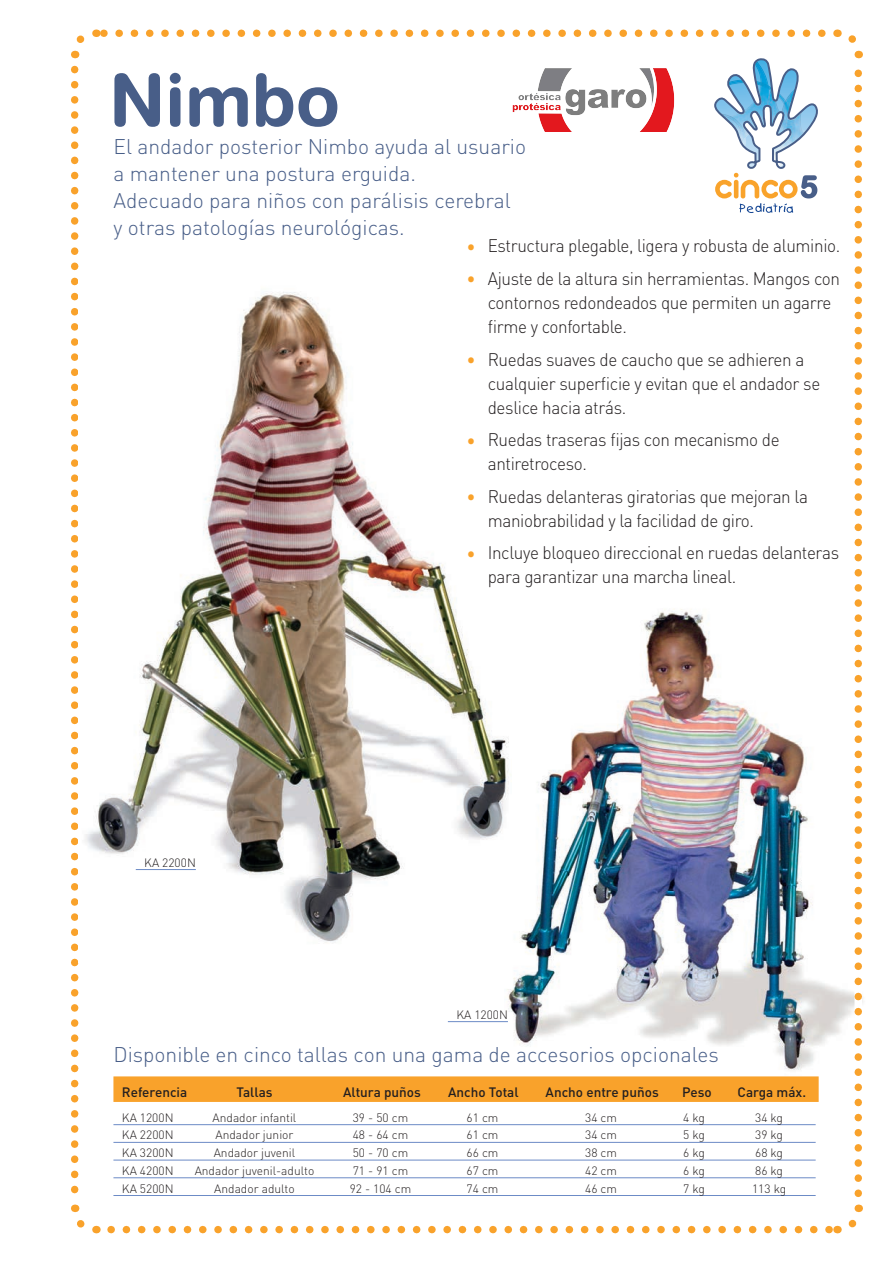
<style>
.page{position:relative;width:894px;height:1264px;background:#fff}
.page>*{position:absolute;margin:0;border:0;box-sizing:border-box;transform-origin:0 0}
.t1{font:700 72px "Helvetica Rounded LT Std";color:#485e88}
.t2{font:300 21px/27px "DIN";color:#485e88}
.t3{font:300 18px/24px "DIN";letter-spacing:-.02em;color:#231f20;scale:.95 1}
.t4{font:500 13.5px "DIN";color:#231f20}
.t5{font:300 12px "DIN";color:#231f20}
.t6{font:3.75px/4.3px "Myriad Pro";color:#231f20}
.s1{font-family:"Helvetica";font-weight:400;font-size:27px;color:#f9a22b}
</style>
<div class="page">
<svg style="left:714px;top:58px;width:104px;height:155px"></svg>
<img style="left:505px;top:609px;width:330px;height:470px">
<hr style="left:113px;top:1124px;width:702px;height:1px;background:#6c8bc6">
<hr style="left:113px;top:1142px;width:702px;height:1px;background:#6c8bc6">
<hr style="left:113px;top:1159px;width:702px;height:1px;background:#6c8bc6">
<hr style="left:113px;top:1177px;width:702px;height:1px;background:#6c8bc6">
<hr style="left:113px;top:1195px;width:702px;height:1px;background:#6c8bc6">
<div style="left:113px;top:1076px;width:705px;height:25px;background:#f9a22b"></div>
<svg style="left:103px;top:29px;width:719px;height:8px"></svg>
<svg style="left:111px;top:1225px;width:718px;height:8px"></svg>
<svg style="left:71px;top:29px;width:26px;height:29px"></svg>
<svg style="left:71px;top:69px;width:26px;height:1165px"></svg>
<svg style="left:837px;top:1204px;width:26px;height:30px"></svg>
<svg style="left:835px;top:29px;width:28px;height:1164px"></svg>
<img style="left:78px;top:276px;width:434px;height:686px">
<hr style="left:136px;top:869px;width:60px;height:1px;background:#6c8bc6">
<hr style="left:448px;top:1021px;width:60px;height:1px;background:#6c8bc6">
<img style="left:512px;top:68px;width:163px;height:63px">
<h1 class="t1" style="left:109px;top:57px;width:232px">Nimbo</h1>
<p class="t2" style="left:113px;top:133px;width:414px">El andador posterior Nimbo ayuda al usuario a mantener una postura erguida.<br>Adecuado para niños con parálisis cerebral<br>y otras patologías neurológicas.</p>
<p class="t3" style="left:466px;top:234px;width:395px"><span class="s1">•</span> Estructura plegable, ligera y robusta de aluminio.</p>
<p class="t3" style="left:488px;top:266px;width:372px;text-indent:-21px"><span class="s1">•</span> Ajuste de la altura sin herramientas. Mangos con contornos redondeados que permiten un agarre firme y confortable.</p>
<p class="t3" style="left:488px;top:347px;width:351px;text-indent:-21px"><span class="s1">•</span> Ruedas suaves de caucho que se adhieren a cualquier superficie y evitan que el andador se deslice hacia atrás.</p>
<p class="t3" style="left:488px;top:427px;width:309px;text-indent:-21px"><span class="s1">•</span> Ruedas traseras fijas con mecanismo de antiretroceso.</p>
<p class="t3" style="left:488px;top:484px;width:339px;text-indent:-21px"><span class="s1">•</span> Ruedas delanteras giratorias que mejoran la maniobrabilidad y la facilidad de giro.</p>
<p class="t3" style="left:488px;top:540px;width:371px;text-indent:-21px"><span class="s1">•</span> Incluye bloqueo direccional en ruedas delanteras para garantizar una marcha lineal.</p>
<p class="t6" style="left:684px;top:247px;width:15px">Carbassa</p>
<p class="t6" style="left:823px;top:245px;width:8px">Blau<br>C 60</p>
<p class="t5" style="left:144px;top:854px;width:53px">KA 2200N</p>
<p class="t5" style="left:456px;top:1006px;width:53px">KA 1200N</p>
<p class="t2" style="left:113px;top:1040px;width:607px">Disponible en cinco tallas con una gama de accesorios opcionales</p>
<p class="t4" style="left:122px;top:1083px;width:67px">Referencia</p>
<p class="t4" style="left:236px;top:1083px;width:38px">Tallas</p>
<p class="t4" style="left:343px;top:1083px;width:79px">Altura puños</p>
<p class="t4" style="left:448px;top:1083px;width:72px">Ancho Total</p>
<p class="t4" style="left:545px;top:1083px;width:115px">Ancho entre puños</p>
<p class="t4" style="left:682px;top:1083px;width:31px">Peso</p>
<p class="t4" style="left:737px;top:1083px;width:70px">Carga máx.</p>
<p class="t5" style="left:122px;top:1109px;width:53px">KA 1200N</p>
<p class="t5" style="left:213px;top:1109px;width:85px">Andador infantil</p>
<p class="t5" style="left:353px;top:1109px;width:57px">39 - 50 cm</p>
<p class="t5" style="left:466px;top:1109px;width:33px">61 cm</p>
<p class="t5" style="left:585px;top:1109px;width:33px">34 cm</p>
<p class="t5" style="left:683px;top:1109px;width:23px">4 kg</p>
<p class="t5" style="left:755px;top:1109px;width:29px">34 kg</p>
<p class="t5" style="left:122px;top:1127px;width:53px">KA 2200N</p>
<p class="t5" style="left:215px;top:1127px;width:79px">Andador junior</p>
<p class="t5" style="left:353px;top:1127px;width:57px">48 - 64 cm</p>
<p class="t5" style="left:467px;top:1127px;width:33px">61 cm</p>
<p class="t5" style="left:585px;top:1127px;width:33px">34 cm</p>
<p class="t5" style="left:683px;top:1127px;width:23px">5 kg</p>
<p class="t5" style="left:755px;top:1127px;width:29px">39 kg</p>
<p class="t5" style="left:122px;top:1145px;width:53px">KA 3200N</p>
<p class="t5" style="left:214px;top:1145px;width:83px">Andador juvenil</p>
<p class="t5" style="left:353px;top:1145px;width:57px">50 - 70 cm</p>
<p class="t5" style="left:467px;top:1145px;width:33px">66 cm</p>
<p class="t5" style="left:585px;top:1145px;width:33px">38 cm</p>
<p class="t5" style="left:683px;top:1145px;width:23px">6 kg</p>
<p class="t5" style="left:755px;top:1145px;width:29px">68 kg</p>
<p class="t5" style="left:122px;top:1163px;width:53px">KA 4200N</p>
<p class="t5" style="left:195px;top:1163px;width:121px">Andador juvenil-adulto</p>
<p class="t5" style="left:353px;top:1163px;width:57px">71 - 91 cm</p>
<p class="t5" style="left:467px;top:1163px;width:33px">67 cm</p>
<p class="t5" style="left:585px;top:1163px;width:33px">42 cm</p>
<p class="t5" style="left:683px;top:1163px;width:23px">6 kg</p>
<p class="t5" style="left:755px;top:1163px;width:29px">86 kg</p>
<p class="t5" style="left:122px;top:1180px;width:53px">KA 5200N</p>
<p class="t5" style="left:214px;top:1180px;width:82px">Andador adulto</p>
<p class="t5" style="left:350px;top:1180px;width:63px">92 - 104 cm</p>
<p class="t5" style="left:467px;top:1180px;width:33px">74 cm</p>
<p class="t5" style="left:585px;top:1180px;width:33px">46 cm</p>
<p class="t5" style="left:683px;top:1180px;width:23px">7 kg</p>
<p class="t5" style="left:752px;top:1180px;width:36px">113 kg</p>
</div>
